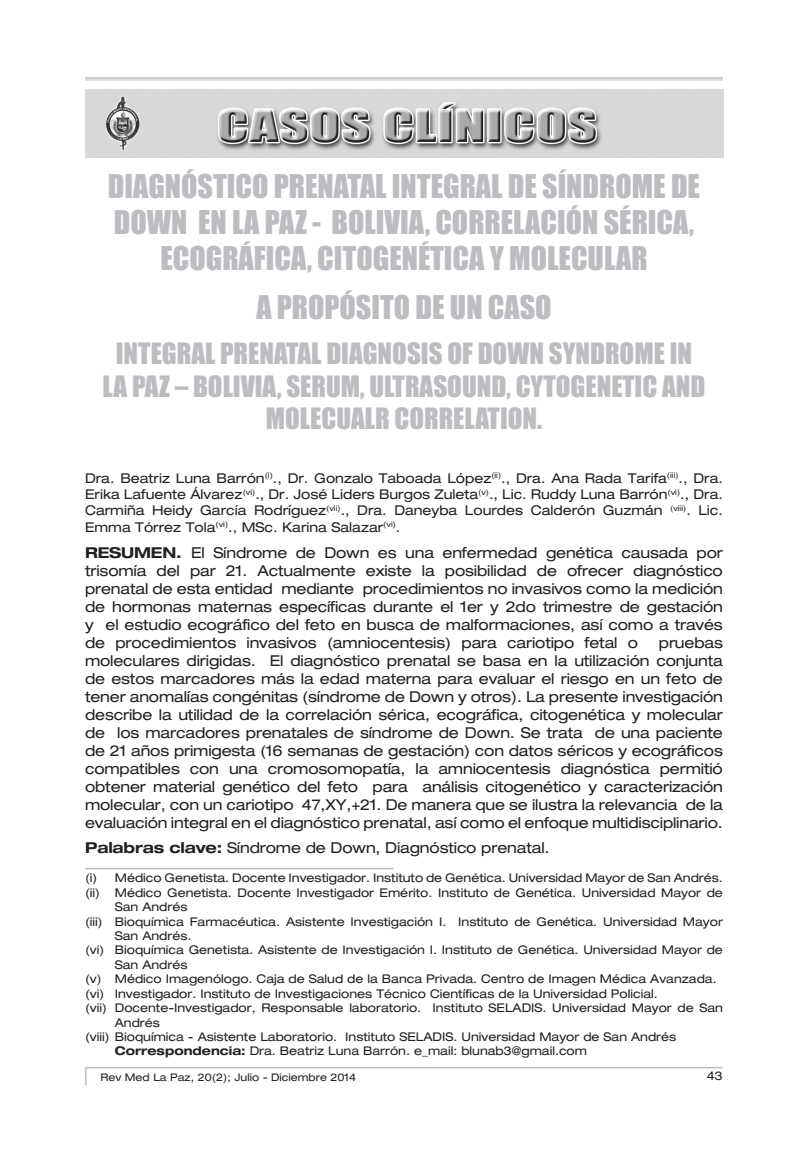
<style>
.page{position:relative;width:808px;height:1149px;background:#fff}
.page>*{position:absolute;margin:0;border:0;box-sizing:border-box;transform-origin:0 0}
.Título_Español{font:30px/36px "Impact";color:#bcbdc0;text-align:center}
.Título_Inglés{font:27px/32.4px "Impact";color:#bcbdc0;text-align:center}
.Texto_Sencillo{font:expanded 15px/18px "Helvetica Neue LT Std";letter-spacing:-.01em;color:#231f20;text-align:justify}
.Autor{font:expanded 13.5px/16.2px "Helvetica Neue LT Std";color:#231f20;text-align:justify}
.Referencias_Autor{font:expanded 12px/14.4px "Helvetica Neue LT Std";color:#231f20}
.t1{font:expanded 10.5px "Helvetica Neue LT Std";color:#231f20}
.s1{font-weight:700}
</style>
<div class="page">
<hr style="left:85px;top:77px;width:638px;height:2px;background:#bcbdc0">
<hr style="left:85px;top:80px;width:638px;height:1px;background:#bcbdc0">
<hr style="left:85px;top:1066px;width:638px;height:2px;background:#bcbdc0">
<svg style="left:85px;top:1066px;width:2px;height:18px"></svg>
<img style="left:85px;top:89px;width:638px;height:68px">
<hr style="left:85px;top:867px;width:308px;height:2px;background:#bcbdc0">
<p class="Título_Español" style="left:108px;top:168px;width:594px">DIAGNÓSTICO PRENATAL INTEGRAL DE SÍNDROME DE<br>DOWN EN LA PAZ - BOLIVIA, CORRELACIÓN SÉRICA,<br>ECOGRÁFICA, CITOGENÉTICA Y MOLECULAR</p>
<p class="Título_Español" style="left:256px;top:288px;width:297px">A PROPÓSITO DE UN CASO</p>
<p class="Título_Inglés" style="left:103px;top:337px;width:604px">INTEGRAL PRENATAL DIAGNOSIS OF DOWN SYNDROME IN<br>LA PAZ – BOLIVIA, SERUM, ULTRASOUND, CYTOGENETIC AND<br>MOLECUALR CORRELATION.</p>
<p class="Autor" style="left:85px;top:469px;width:639px">Dra. Beatriz Luna Barrón<sup>(i)</sup>., Dr. Gonzalo Taboada López<sup>(ii)</sup>., Dra. Ana Rada Tarifa<sup>(iii)</sup>., Dra.<br>Erika Lafuente Álvarez<sup>(vi)</sup>., Dr. José Liders Burgos Zuleta<sup>(v)</sup>., Lic. Ruddy Luna Barrón<sup>(vi)</sup>., Dra.<br>Carmiña Heidy García Rodríguez<sup>(vii)</sup>., Dra. Daneyba Lourdes Calderón Guzmán <sup>(viii)</sup>. Lic.<br>Emma Tórrez Tola<sup>(vi)</sup>., MSc. Karina Salazar<sup>(vi)</sup>.</p>
<p class="Texto_Sencillo" style="left:85px;top:543px;width:639px"><span class="s1">RESUMEN.</span> El Síndrome de Down es una enfermedad genética causada por trisomía del par 21. Actualmente existe la posibilidad de ofrecer diagnóstico prenatal de esta entidad mediante procedimientos no invasivos como la medición de hormonas maternas específicas durante el 1er y 2do trimestre de gestación y el estudio ecográfico del feto en busca de malformaciones, así como a través de procedimientos invasivos (amniocentesis) para cariotipo fetal o</p>
<p class="Texto_Sencillo" style="left:85px;top:633px;width:639px;text-indent:574px">pruebas moleculares dirigidas. El diagnóstico prenatal se basa en la utilización conjunta de estos marcadores más la edad materna para evaluar el riesgo en un feto de tener anomalías congénitas (síndrome de Down y otros). La presente investigación describe la utilidad de la correlación sérica, ecográfica, citogenética y molecular de los marcadores prenatales de síndrome de Down. Se trata de una paciente de 21 años primigesta (16 semanas de gestación) con datos séricos y ecográficos compatibles con una cromosomopatía, la amniocentesis diagnóstica permitió obtener material genético del feto para análisis citogenético y caracterización molecular, con un cariotipo 47,XY,+21. De manera que se ilustra la relevancia de la evaluación integral en el diagnóstico prenatal, así como el enfoque multidisciplinario.</p>
<p class="Texto_Sencillo" style="left:85px;top:837px;width:466px"><span class="s1">Palabras clave:</span> Síndrome de Down, Diagnóstico prenatal.</p>
<p class="Referencias_Autor" style="left:85px;top:870px;width:639px">(i) Médico Genetista. Docente Investigador. Instituto de Genética. Universidad Mayor de San Andrés.</p>
<p class="Referencias_Autor" style="left:115px;top:884px;width:610px;text-indent:-30px">(ii) Médico Genetista. Docente Investigador Emérito. Instituto de Genética. Universidad Mayor de<br>San Andrés</p>
<p class="Referencias_Autor" style="left:115px;top:913px;width:610px;text-indent:-30px">(iii) Bioquímica Farmacéutica. Asistente Investigación I. Instituto de Genética. Universidad Mayor<br>San Andrés.</p>
<p class="Referencias_Autor" style="left:115px;top:942px;width:609px;text-indent:-30px">(vi) Bioquímica Genetista. Asistente de Investigación I. Instituto de Genética. Universidad Mayor de<br>San Andrés</p>
<p class="Referencias_Autor" style="left:85px;top:971px;width:633px">(v) Médico Imagenólogo. Caja de Salud de la Banca Privada. Centro de Imagen Médica Avanzada.</p>
<p class="Referencias_Autor" style="left:85px;top:985px;width:574px">(vi) Investigador. Instituto de Investigaciones Técnico Científicas de la Universidad Policial.</p>
<p class="Referencias_Autor" style="left:115px;top:1000px;width:610px;text-indent:-30px">(vii) Docente-Investigador, Responsable laboratorio. Instituto SELADIS. Universidad Mayor de San<br>Andrés</p>
<p class="Referencias_Autor" style="left:85px;top:1028px;width:593px">(viii) Bioquímica - Asistente Laboratorio. Instituto SELADIS. Universidad Mayor de San Andrés</p>
<p class="Referencias_Autor" style="left:115px;top:1043px;width:474px"><span class="s1">Correspondencia:</span> Dra. Beatriz Luna Barrón. e_mail: blunab3@gmail.com</p>
<p class="t1" style="left:100px;top:1070px;width:257px">Rev Med La Paz, 20(2); Julio - Diciembre 2014</p>
<p class="Referencias_Autor" style="left:707px;top:1067px;width:18px">43</p>
</div>
